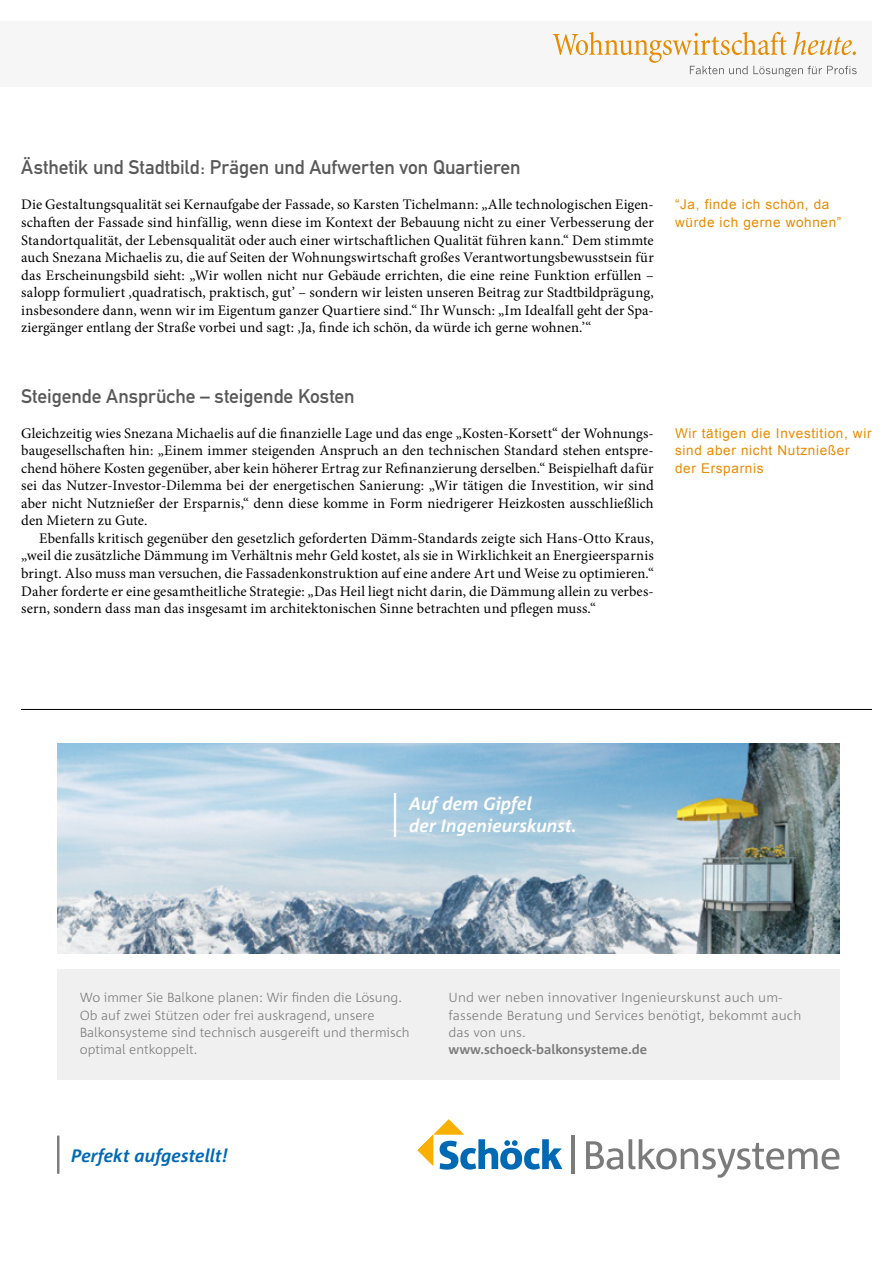
<style>
.page{position:relative;width:893px;height:1263px;background:#fff}
.page>*{position:absolute;margin:0;border:0;box-sizing:border-box;transform-origin:0 0}
.Überschrift_Grau{font:19.5px "DIN Mittelschrift";letter-spacing:-.005em;color:#595959}
.t1{font:italic 700 18px/22.5px "Corpid E1 s";color:#fff}
.t2{font:italic 700 18px "Corpid E1 s";color:#0069b4}
.Fließtext_erste_Zeil{font:14.7px/17.5px "Minion Pro";letter-spacing:.005em;color:#000;text-align:justify}
.Fliesstext{font:14.7px/17.5px "Minion Pro";letter-spacing:.005em;color:#000;text-align:justify}
.Info{font:13.5px/17.5px "Arial";letter-spacing:.05em;color:#e78b00}
.t3{font:300 13.2px/17.4px "Corpid E1 s";color:#7c7b7b}
.s1{font-weight:700}
</style>
<div class="page">
<div style="left:0;top:21px;width:872px;height:66px;background:#f6f6f6"></div>
<svg style="left:553px;top:32px;width:304px;height:45px"></svg>
<div style="left:57px;top:969px;width:782px;height:110px;background:#f0f0f0"></div>
<svg style="left:418px;top:1119px;width:144px;height:51px"></svg>
<hr style="left:571px;top:1135px;width:3px;height:39px;background:#7c7b7b">
<svg style="left:586px;top:1139px;width:253px;height:39px"></svg>
<hr style="left:57px;top:1135px;width:2px;height:39px;background:#7c7b7b">
<img style="left:57px;top:743px;width:782px;height:210px">
<hr style="left:394px;top:793px;width:2px;height:44px;background:#fff">
<hr style="left:21px;top:709px;width:851px;height:1px;background:#000">
<p class="Überschrift_Grau" style="left:21px;top:156px;width:501px">Ästhetik und Stadtbild: Prägen und Aufwerten von Quartieren</p>
<p class="Fließtext_erste_Zeil" style="left:21px;top:196px;width:634px">Die Gestaltungsqualität sei Kernaufgabe der Fassade, so Karsten Tichelmann: „Alle technologischen Eigen&shy;schaften der Fassade sind hinfällig, wenn diese im Kontext der Bebauung nicht zu einer Verbesserung der Standortqualität, der Lebensqualität oder auch einer wirtschaftlichen Qualität führen kann.“ Dem stimmte auch Snezana Michaelis zu, die auf Seiten der Wohnungswirtschaft großes Verantwortungsbewusstsein für das Erscheinungsbild sieht: „Wir wollen nicht nur Gebäude errichten, die eine reine Funktion erfüllen – salopp formuliert ‚quadratisch, praktisch, gut’ – sondern wir leisten unseren Beitrag zur Stadtbildprägung, insbesondere dann, wenn wir im Eigentum ganzer Quartiere sind.“ Ihr Wunsch: „Im Idealfall geht der Spa&shy;ziergänger entlang der Straße vorbei und sagt: ‚Ja, finde ich schön, da würde ich gerne wohnen.’“</p>
<p class="Überschrift_Grau" style="left:21px;top:384px;width:335px">Steigende Ansprüche – steigende Kosten</p>
<p class="Fließtext_erste_Zeil" style="left:21px;top:424px;width:634px">Gleichzeitig wies Snezana Michaelis auf die finanzielle Lage und das enge „Kosten-Korsett“ der Wohnungs&shy;baugesellschaften hin: „Einem immer steigenden Anspruch an den technischen Standard stehen entspre&shy;chend höhere Kosten gegenüber, aber kein höherer Ertrag zur Refinanzierung derselben.“ Beispielhaft dafür sei das Nutzer-Investor-Dilemma bei der energetischen Sanierung: „Wir tätigen die Investition, wir sind aber nicht Nutznießer der Ersparnis,“ denn diese komme in Form niedrigerer Heizkosten ausschließlich den Mietern zu Gute.</p>
<p class="Fliesstext" style="left:21px;top:529px;width:634px;text-indent:18px">Ebenfalls kritisch gegenüber den gesetzlich geforderten Dämm-Standards zeigte sich Hans-Otto Kraus, „weil die zusätzliche Dämmung im Verhältnis mehr Geld kostet, als sie in Wirklichkeit an Energieersparnis bringt. Also muss man versuchen, die Fassadenkonstruktion auf eine andere Art und Weise zu optimieren.“ Daher forderte er eine gesamtheitliche Strategie: „Das Heil liegt nicht darin, die Dämmung allein zu verbes&shy;sern, sondern dass man das insgesamt im architektonischen Sinne betrachten und pflegen muss.“</p>
<p class="Info" style="left:675px;top:196px;width:168px">“Ja, finde ich schön, da würde ich gerne wohnen”</p>
<p class="Info" style="left:675px;top:424px;width:198px">Wir tätigen die Investition, wir sind aber nicht Nutznießer der Ersparnis</p>
<p class="t1" style="left:409px;top:792px;width:169px">Auf dem Gipfel<br>der Ingenieurskunst.</p>
<p class="t3" style="left:80px;top:988px;width:331px">Wo immer Sie Balkone planen: Wir finden die Lösung.<br>Ob auf zwei Stützen oder frei auskragend, unsere Balkonsysteme sind technisch ausgereift und thermisch optimal entkoppelt.</p>
<p class="t3" style="left:448px;top:988px;width:354px">Und wer neben innovativer Ingenieurskunst auch um&shy;fassende Beratung und Services benötigt, bekommt auch das von uns.<br><span class="s1">www.schoeck-balkonsysteme.de</span></p>
<p class="t2" style="left:71px;top:1144px;width:158px">Perfekt aufgestellt!</p>
</div>
